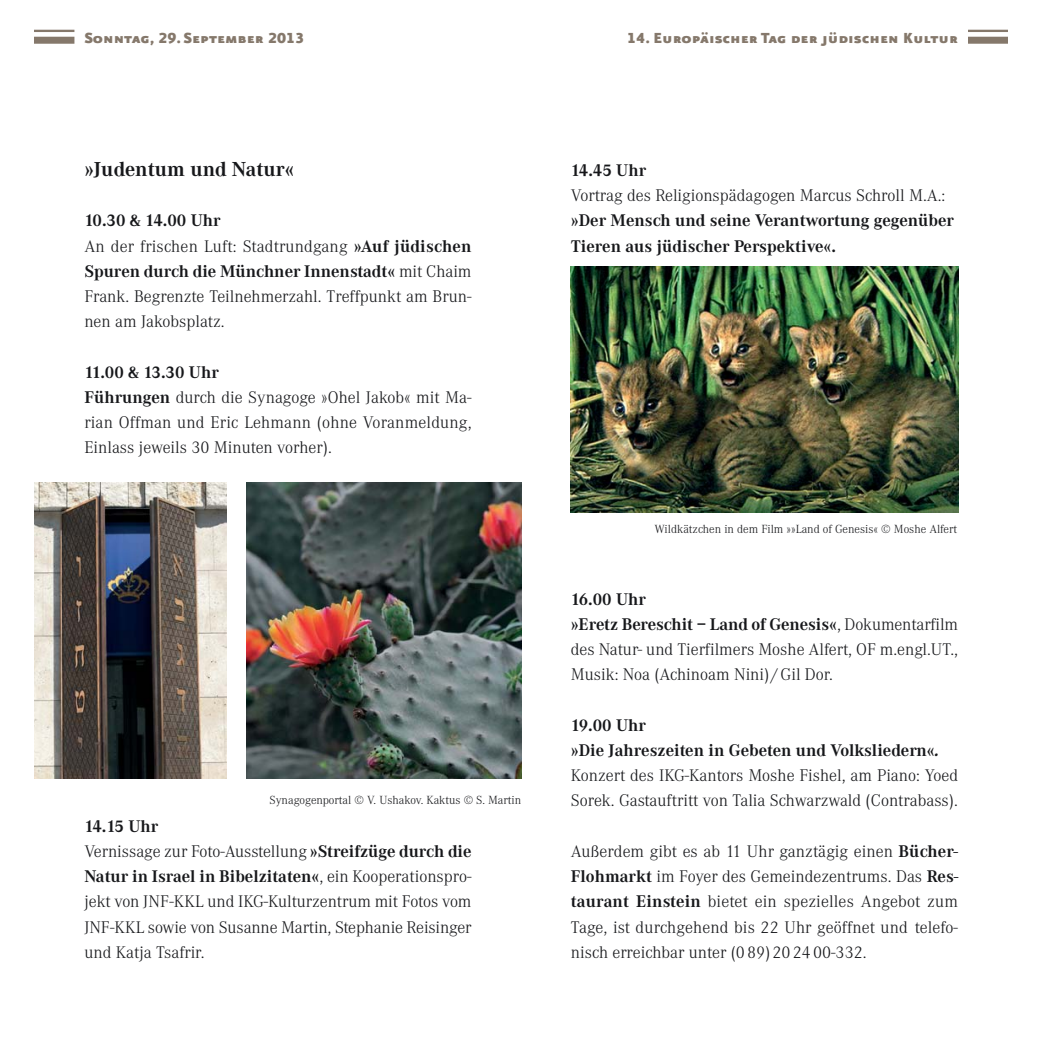
<style>
.page{position:relative;width:1042px;height:1042px;background:#fff}
.page>*{position:absolute;margin:0;border:0;box-sizing:border-box;transform-origin:0 0}
.t1{font:700 21px "Corporate A";color:#16171a}
.t2{font:300 17.5px/25.2px "Corporate A";color:#16171a}
.t3{font:700 17.5px/25.2px "Corporate A";color:#16171a}
.t4{font:17.5px "Eureka Sans Black Caps";color:#85786b}
.t5{font:300 12.25px "Corporate A";color:#16171a}
.s1{font-weight:700}
.s2{font-weight:700;font-style:italic}
</style>
<div class="page">
<hr style="left:967px;top:30px;width:40px;height:2px;background:#85786b">
<div style="left:967px;top:37px;width:40px;height:7px;background:#85786b"></div>
<img style="left:570px;top:267px;width:387px;height:245px">
<hr style="left:35px;top:30px;width:39px;height:2px;background:#85786b">
<div style="left:35px;top:37px;width:39px;height:7px;background:#85786b"></div>
<img style="left:35px;top:482px;width:191px;height:296px">
<img style="left:246px;top:482px;width:275px;height:296px">
<p class="t4" style="left:84px;top:27px;width:221px">Sonntag, 29. September 2013</p>
<p class="t1" style="left:84px;top:161px;width:211px">»Judentum und Natur«</p>
<p class="t2" style="left:84px;top:210px;width:388px"><span class="s1">10.30 &amp; 14.00 Uhr<br></span>An der frischen Luft: Stadtrundgang <span class="s1">»Auf jüdischen Spuren durch die Münchner Innenstadt«</span> mit Chaim Frank. Begrenzte Teilnehmerzahl. Treffpunkt am Brun&shy;nen am Jakobsplatz.</p>
<p class="t2" style="left:84px;top:361px;width:388px"><span class="s1">11.00 &amp; 13.30 Uhr<br>Führungen</span> durch die Synagoge »Ohel Jakob« mit Ma&shy;rian Offman und Eric Lehmann (ohne Voranmeldung, Einlass jeweils 30 Minuten vorher).</p>
<p class="t5" style="left:269px;top:796px;width:253px">Synagogenportal © V. Ushakov. Kaktus © S. Martin</p>
<p class="t2" style="left:84px;top:815px;width:388px"><span class="s1">14.15 Uhr<br></span>Vernissage zur Foto-Ausstellung <span class="s1">»Streifzüge durch die Natur in Israel in Bibelzitaten«</span>, ein Kooperationspro&shy;jekt von JNF-KKL und IKG-Kulturzentrum mit Fotos vom JNF-KKL sowie von Susanne Martin, Stephanie Reisinger und Katja Tsafrir.</p>
<p class="t4" style="left:627px;top:27px;width:332px">14. Europäischer Tag der jüdischen Kultur</p>
<p class="t3" style="left:570px;top:159px;width:77px">14.45 Uhr</p>
<p class="t2" style="left:570px;top:185px;width:376px">Vortrag des Religionspädagogen Marcus Schroll M.A.:</p>
<p class="t3" style="left:570px;top:210px;width:384px">»Der Mensch und seine Verantwortung gegenüber<br>Tieren aus jüdischer Perspektive«.</p>
<p class="t5" style="left:654px;top:525px;width:304px">Wildkätzchen in dem Film »»Land of Genesis« © Moshe Alfert</p>
<p class="t2" style="left:570px;top:588px;width:388px"><span class="s1">16.00 Uhr<br>»Eretz Bereschit – Land of Genesis«</span>, Dokumentarfilm des Natur- und Tierfilmers Moshe Alfert, OF m.engl.UT., Musik: Noa (Achinoam Nini) / Gil Dor.</p>
<p class="t2" style="left:570px;top:714px;width:388px"><span class="s1">19.00 Uhr<br>»Die Jahreszeiten in Gebeten und Volksliedern«</span><span class="s2">.<br></span>Konzert des IKG-Kantors Moshe Fishel, am Piano: Yoed Sorek. Gastauftritt von Talia Schwarzwald (Contrabass).</p>
<p class="t2" style="left:570px;top:840px;width:389px;text-align:justify">Außerdem gibt es ab 11 Uhr ganztägig einen <span class="s1">Bücher-Flohmarkt</span> im Foyer des Gemeindezentrums. Das <span class="s1">Res&shy;taurant Einstein</span> bietet ein spezielles Angebot zum Tage, ist durchgehend bis 22 Uhr geöffnet und telefo&shy;nisch erreichbar unter (089)202400-332.</p>
</div>
